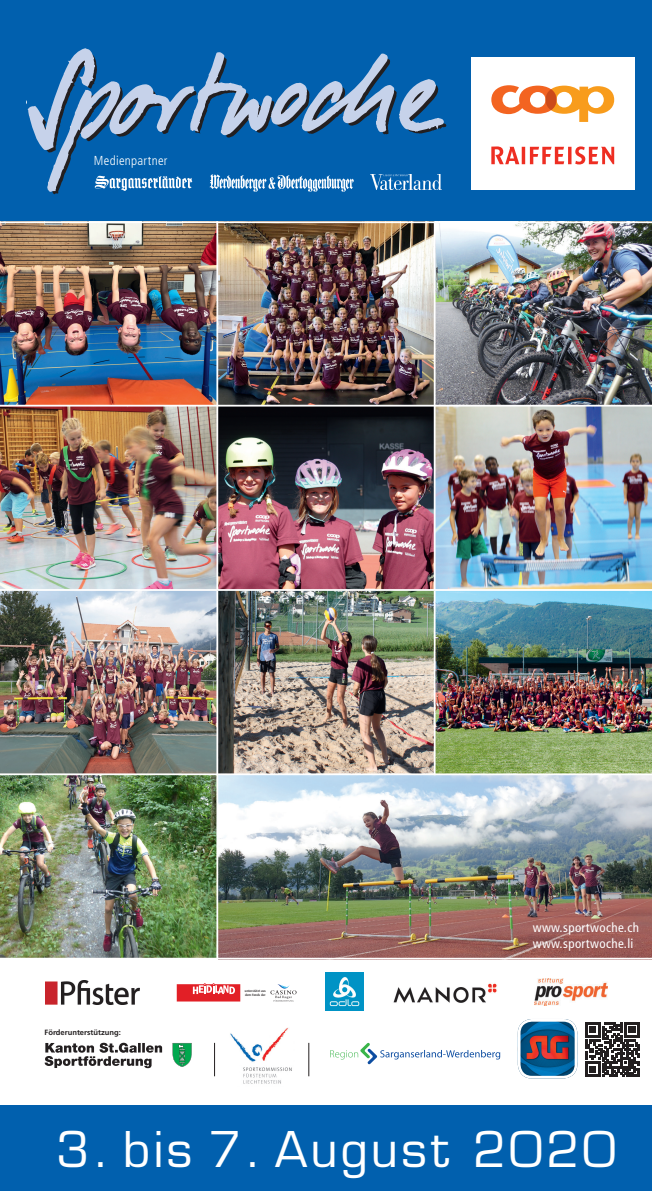
<style>
.page{position:relative;width:652px;height:1191px;background:#fff}
.page>*{position:absolute;margin:0;border:0;box-sizing:border-box;transform-origin:0 0}
.t1{font:48px "Eurostile LT";letter-spacing:.06em;color:#fff}
.t2{font:condensed 13px/15.6px "Frutiger LT";letter-spacing:.03em;color:#fff}
.t3{font:300 condensed 13px "Frutiger LT";letter-spacing:.02em;color:#fff}
.t4{font:700 7.6px "Frutiger LT";color:#231f20}
.t5{font:500 3.2px/3.9px "Dax";color:#231f20}
</style>
<div class="page">
<div style="left:0;top:0;width:652px;height:221px;background:#0160ae"></div>
<div style="left:0;top:1106px;width:652px;height:85px;background:#0160ae"></div>
<img style="left:0;top:223px;width:652px;height:734px">
<hr style="left:0;top:405px;width:652px;height:1px;background:#fff">
<hr style="left:0;top:589px;width:652px;height:2px;background:#fff">
<hr style="left:0;top:773px;width:652px;height:2px;background:#fff">
<hr style="left:216px;top:221px;width:2px;height:369px;background:#fff">
<hr style="left:216px;top:591px;width:2px;height:367px;background:#fff">
<hr style="left:434px;top:221px;width:2px;height:369px;background:#fff">
<hr style="left:434px;top:591px;width:2px;height:184px;background:#fff">
<img style="left:534px;top:979px;width:73px;height:26px">
<img style="left:46px;top:980px;width:94px;height:24px">
<img style="left:393px;top:983px;width:104px;height:20px">
<div style="left:177px;top:984px;width:63px;height:17px;background:#e21f26"></div>
<svg style="left:193px;top:983px;width:42px;height:11px"></svg>
<svg style="left:270px;top:984px;width:27px;height:17px"></svg>
<hr style="left:214px;top:1042px;width:1px;height:34px;background:#231f20">
<hr style="left:309px;top:1042px;width:1px;height:34px;background:#231f20">
<svg style="left:330px;top:1042px;width:170px;height:22px"></svg>
<img style="left:230px;top:1027px;width:62px;height:57px">
<svg style="left:45px;top:1042px;width:117px;height:26px"></svg>
<svg style="left:172px;top:1043px;width:20px;height:24px"></svg>
<svg style="left:26px;top:48px;width:420px;height:146px"></svg>
<img style="left:371px;top:175px;width:71px;height:14px">
<div style="left:471px;top:57px;width:164px;height:132px;background:#fff"></div>
<svg style="left:491px;top:85px;width:123px;height:37px"></svg>
<div style="left:546px;top:89px;width:10px;height:21px;background:#cb4a1a;border-radius:50%"></div>
<svg style="left:491px;top:146px;width:123px;height:18px"></svg>
<img style="left:326px;top:972px;width:37px;height:38px">
<svg style="left:585px;top:1022px;width:55px;height:55px"></svg>
<img style="left:518px;top:1019px;width:59px;height:59px">
<div style="left:518px;top:1019px;width:59px;height:59px;border:3px solid #fff;border-radius:13px"></div>
<p class="t3" style="left:94px;top:153px;width:75px">Medienpartner</p>
<p class="t4" style="left:45px;top:1028px;width:78px">Förderunterstützung:</p>
<p class="t5" style="left:245px;top:989px;width:22px">unterstützt aus dem Fonds der</p>
<p class="t2" style="left:533px;top:920px;width:108px">www.sportwoche.ch www.sportwoche.li</p>
<h1 class="t1" style="left:56px;top:1121px;width:561px">3. bis 7. August 2020</h1>
</div>
